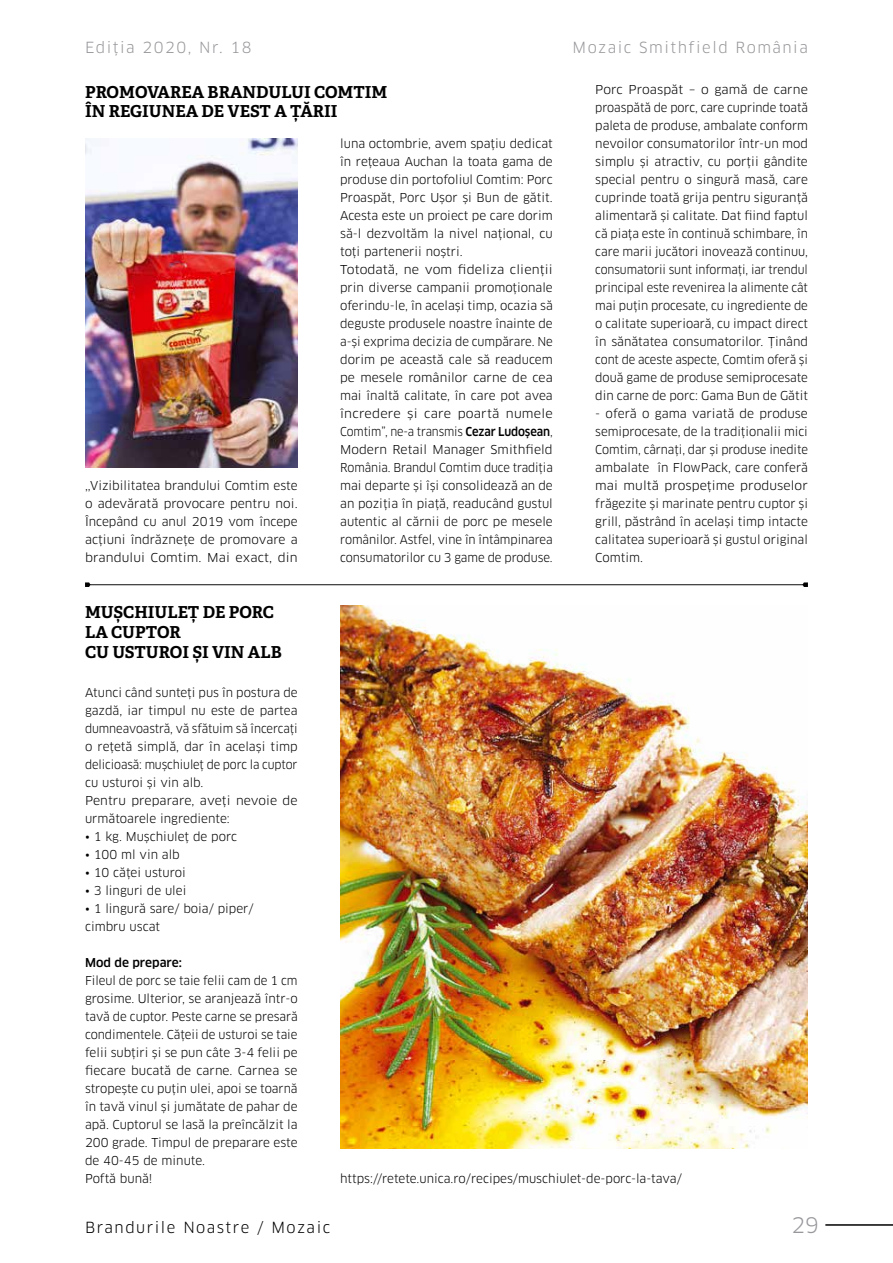
<style>
.page{position:relative;width:893px;height:1263px;background:#fff}
.page>*{position:absolute;margin:0;border:0;box-sizing:border-box;transform-origin:0 0}
.t1{font:21px "Clan Pro";color:#98989c}
.t2{font:700 16.5px/19.8px "Adelle PE";color:#000}
.t3{font:15px "Clan Pro";letter-spacing:.1em;color:#98989c}
.t4{font:15px "Clan Pro";letter-spacing:.1em;color:#000}
.t5{font:12px/18px "Clan Pro";color:#000}
.t6{font:12px/18px "Clan Pro";color:#000;text-align:justify;scale:1.05 1}
.t7{font:500 12px "Clan Pro";color:#000}
.s1{font-weight:500}
</style>
<div class="page">
<hr style="left:825px;top:1224px;width:68px;height:2px;background:#000">
<svg style="left:85px;top:582px;width:723px;height:5px"></svg>
<img style="left:85px;top:138px;width:213px;height:330px">
<img style="left:340px;top:606px;width:468px;height:542px">
<p class="t3" style="left:85px;top:39px;width:168px">Ediția 2020, Nr. 18</p>
<p class="t3" style="left:572px;top:39px;width:237px">Mozaic Smithfield România</p>
<h2 class="t2" style="left:85px;top:81px;width:304px">PROMOVAREA BRANDULUI COMTIM<br>ÎN REGIUNEA DE VEST A ȚĂRII</h2>
<p class="t5" style="left:85px;top:477px;width:214px;text-align:justify">,,Vizibilitatea brandului Comtim este o adevărată provocare pentru noi.<br>Începând cu anul 2019 vom începe acțiuni îndrăznețe de promovare a brandului Comtim. Mai exact, din</p>
<p class="t5" style="left:340px;top:135px;width:214px">luna octombrie, avem spațiu dedicat în rețeaua Auchan la toata gama de produse din portofoliul Comtim: Porc Proaspăt, Porc Ușor și Bun de gătit.<br>Acesta este un proiect pe care dorim să-l dezvoltăm la nivel național, cu toți partenerii noștri.<br>Totodată, ne vom fideliza clienții prin diverse campanii promoționale oferindu-le, în același timp, ocazia să deguste produsele noastre înainte de a-și exprima decizia de cumpărare. Ne dorim pe această cale să readucem pe mesele românilor carne de cea mai înaltă calitate, în care pot avea încredere și care poartă numele Comtim”, ne-a transmis <span class="s1">Cezar Ludoșean</span>, Modern Retail Manager Smithfield România. Brandul Comtim duce tradiția mai departe și își consolidează an de an poziția în piață, readucând gustul autentic al cărnii de porc pe mesele românilor. Astfel, vine în întâmpinarea consumatorilor cu 3 game de produse.</p>
<p class="t6" style="left:595px;top:81px;width:204px">Porc Proaspăt – o gamă de carne proaspătă de porc, care cuprinde toată paleta de produse, ambalate conform nevoilor consumatorilor într-un mod simplu și atractiv, cu porții gândite special pentru o singură masă, care cuprinde toată grija pentru siguranță alimentară și calitate. Dat fiind faptul că piaţa este în continuă schimbare, în care marii jucători inovează continuu, consumatorii sunt informați, iar trendul principal este revenirea la alimente cât mai puţin procesate, cu ingrediente de o calitate superioară, cu impact direct în sănătatea consumatorilor. Ținând cont de aceste aspecte, Comtim oferă și două game de produse semiprocesate din carne de porc: Gama Bun de Gătit</p>
<p class="t5" style="left:595px;top:405px;width:214px;text-align:justify">- oferă o gama variată de produse semiprocesate, de la tradiționalii mici Comtim, cârnați, dar și produse inedite ambalate în FlowPack, care conferă mai multă prospețime produselor frăgezite și marinate pentru cuptor și grill, păstrând în același timp intacte calitatea superioară și gustul original Comtim.</p>
<h2 class="t2" style="left:85px;top:602px;width:198px">MUȘCHIULEȚ DE PORC<br>LA CUPTOR<br>CU USTUROI ȘI VIN ALB</h2>
<p class="t5" style="left:85px;top:684px;width:214px">Atunci când sunteți pus în postura de gazdă, iar timpul nu este de partea dumneavoastră, vă sfătuim să încercați o rețetă simplă, dar în același timp delicioasă: mușchiuleț de porc la cuptor cu usturoi și vin alb.<br>Pentru preparare, aveți nevoie de următoarele ingrediente:</p>
<p class="t5" style="left:85px;top:828px;width:154px">• 1 kg. Mușchiuleț de porc</p>
<p class="t5" style="left:85px;top:846px;width:96px">• 100 ml vin alb</p>
<p class="t5" style="left:85px;top:864px;width:102px">• 10 căței usturoi</p>
<p class="t5" style="left:85px;top:882px;width:103px">• 3 linguri de ulei</p>
<p class="t5" style="left:85px;top:900px;width:170px">• 1 lingură sare/ boia/ piper/ cimbru uscat</p>
<p class="t7" style="left:85px;top:956px;width:98px">Mod de prepare:</p>
<p class="t5" style="left:85px;top:972px;width:214px">Fileul de porc se taie felii cam de 1 cm grosime. Ulterior, se aranjează într-o tavă de cuptor. Peste carne se presară condimentele. Cățeii de usturoi se taie felii subțiri și se pun câte 3-4 felii pe fiecare bucată de carne. Carnea se stropește cu puțin ulei, apoi se toarnă în tavă vinul și jumătate de pahar de apă. Cuptorul se lasă la preîncălzit la 200 grade. Timpul de preparare este de 40-45 de minute.<br>Poftă bună!</p>
<p class="t5" style="left:340px;top:1170px;width:343px">https://retete.unica.ro/recipes/muschiulet-de-porc-la-tava/</p>
<p class="t4" style="left:85px;top:1219px;width:247px">Brandurile Noastre / Mozaic</p>
<h1 class="t1" style="left:791px;top:1213px;width:29px">29</h1>
</div>
